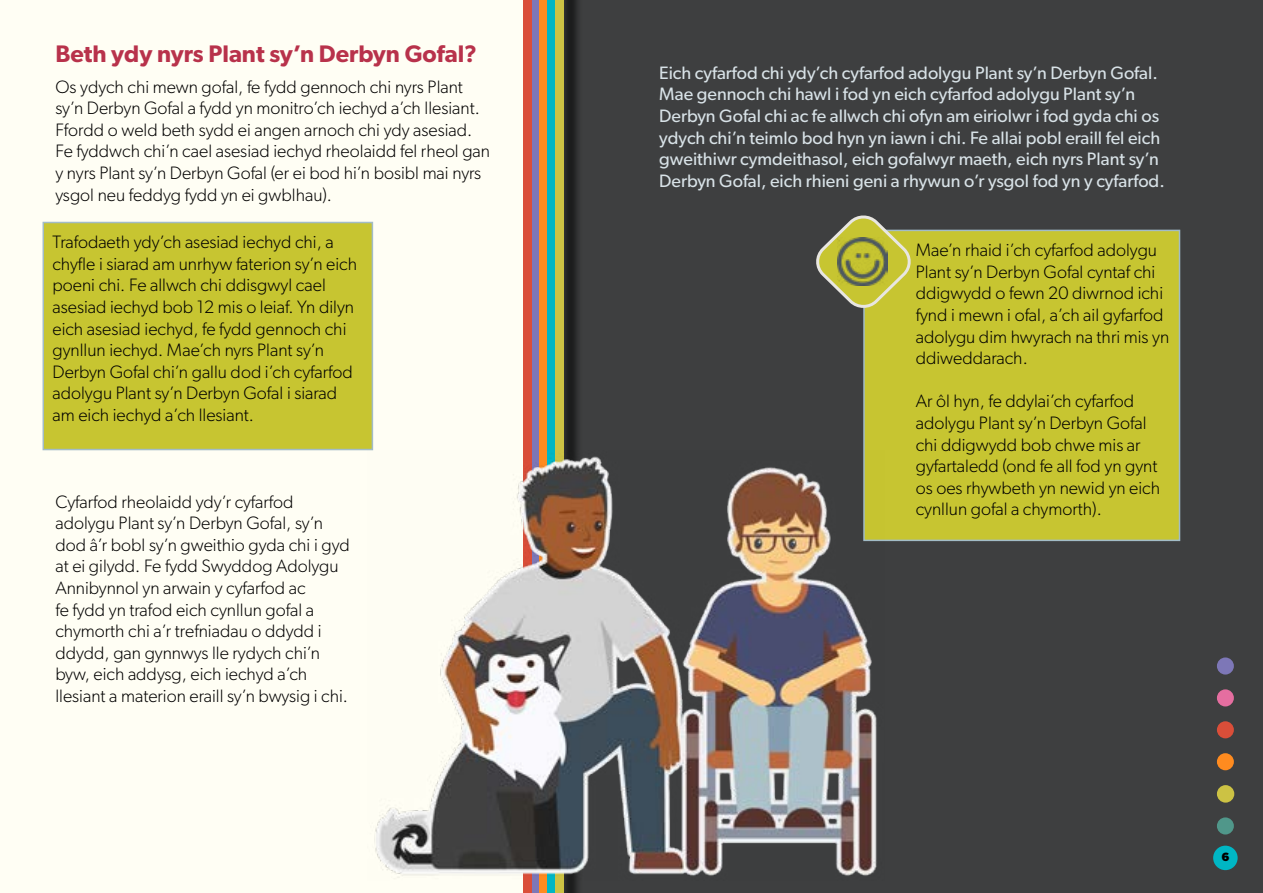
<style>
.page{position:relative;width:1263px;height:893px;background:#fff}
.page>*{position:absolute;margin:0;border:0;box-sizing:border-box;transform-origin:0 0}
.t1{font:600 24px "Gibson";color:#b8324b}
.t2{font:300 18px/21.6px "Gibson";color:#000}
.t3{font:18px/21.6px "Gibson";color:#d8e2e7}
.t4{font:700 12px "Gibson";color:#000}
</style>
<div class="page">
<div style="left:546px;top:0;width:717px;height:893px;background:#3e3f40"></div>
<div style="left:0;top:0;width:549px;height:893px;background:#fffef4"></div>
<div style="left:864px;top:230px;width:315px;height:310px;background:#c7c531"></div>
<div style="left:863px;top:230px;width:317px;height:311px;border:2px solid #a2bcc7"></div>
<div style="left:531px;top:0;width:9px;height:893px;background:#7d77b7"></div>
<div style="left:540px;top:0;width:8px;height:893px;background:#ff8b1f"></div>
<div style="left:548px;top:0;width:8px;height:893px;background:#00b6c4"></div>
<div style="left:558px;top:0;width:24px;height:893px;background:#000;opacity:.75"></div>
<div style="left:555px;top:0;width:9px;height:893px;background:#ccc244"></div>
<div style="left:523px;top:0;width:8px;height:893px;background:#da4e39"></div>
<div style="left:1217px;top:657px;width:17px;height:18px;background:#7d77b7;border-radius:50%"></div>
<div style="left:1217px;top:689px;width:17px;height:17px;background:#e56ea0;border-radius:50%"></div>
<div style="left:1217px;top:785px;width:17px;height:18px;background:#ccc244;border-radius:50%"></div>
<div style="left:1217px;top:721px;width:17px;height:17px;background:#da4e39;border-radius:50%"></div>
<div style="left:1217px;top:817px;width:17px;height:17px;background:#50978a;border-radius:50%"></div>
<div style="left:1217px;top:753px;width:17px;height:17px;background:#ff8b1f;border-radius:50%"></div>
<div style="left:1213px;top:846px;width:24px;height:24px;background:#00b6c4;border-radius:50%"></div>
<svg style="left:816px;top:215px;width:99px;height:93px"></svg>
<img style="left:838px;top:237px;width:50px;height:48px">
<div style="left:43px;top:222px;width:329px;height:227px;background:#c7c531"></div>
<div style="left:43px;top:222px;width:330px;height:228px;border:2px solid #a2bcc7"></div>
<img style="left:367px;top:450px;width:517px;height:430px">
<h1 class="t1" style="left:55px;top:40px;width:423px">Beth ydy nyrs Plant sy’n Derbyn Gofal?</h1>
<p class="t2" style="left:55px;top:75px;width:436px">Os ydych chi mewn gofal, fe fydd gennoch chi nyrs Plant sy’n Derbyn Gofal a fydd yn monitro’ch iechyd a’ch llesiant.<br>Ffordd o weld beth sydd ei angen arnoch chi ydy asesiad.<br>Fe fyddwch chi’n cael asesiad iechyd rheolaidd fel rheol gan y nyrs Plant sy’n Derbyn Gofal (er ei bod hi’n bosibl mai nyrs ysgol neu feddyg fydd yn ei gwblhau).</p>
<p class="t2" style="left:53px;top:231px;width:306px">Trafodaeth ydy’ch asesiad iechyd chi, a chyfle i siarad am unrhyw faterion sy’n eich poeni chi. Fe allwch chi ddisgwyl cael asesiad iechyd bob 12 mis o leiaf. Yn dilyn eich asesiad iechyd, fe fydd gennoch chi gynllun iechyd. Mae’ch nyrs Plant sy’n Derbyn Gofal chi’n gallu dod i’ch cyfarfod adolygu Plant sy’n Derbyn Gofal i siarad am eich iechyd a’ch llesiant.</p>
<p class="t2" style="left:55px;top:490px;width:296px">Cyfarfod rheolaidd ydy’r cyfarfod adolygu Plant sy’n Derbyn Gofal, sy’n dod â’r bobl sy’n gweithio gyda chi i gyd at ei gilydd. Fe fydd Swyddog Adolygu Annibynnol yn arwain y cyfarfod ac<br>fe fydd yn trafod eich cynllun gofal a chymorth chi a’r trefniadau o ddydd i ddydd, gan gynnwys lle rydych chi’n byw, eich addysg, eich iechyd a’ch llesiant a materion eraill sy’n bwysig i chi.</p>
<p class="t3" style="left:659px;top:62px;width:507px">Eich cyfarfod chi ydy’ch cyfarfod adolygu Plant sy’n Derbyn Gofal.<br>Mae gennoch chi hawl i fod yn eich cyfarfod adolygu Plant sy’n Derbyn Gofal chi ac fe allwch chi ofyn am eiriolwr i fod gyda chi os ydych chi’n teimlo bod hyn yn iawn i chi. Fe allai pobl eraill fel eich gweithiwr cymdeithasol, eich gofalwyr maeth, eich nyrs Plant sy’n Derbyn Gofal, eich rhieni geni a rhywun o’r ysgol fod yn y cyfarfod.</p>
<p class="t2" style="left:916px;top:239px;width:255px">Mae’n rhaid i’ch cyfarfod adolygu<br>Plant sy’n Derbyn Gofal cyntaf chi ddigwydd o fewn 20 diwrnod ichi fynd i mewn i ofal, a’ch ail gyfarfod adolygu dim hwyrach na thri mis yn ddiweddarach.</p>
<p class="t2" style="left:916px;top:390px;width:246px">Ar ôl hyn, fe ddylai’ch cyfarfod adolygu Plant sy’n Derbyn Gofal chi ddigwydd bob chwe mis ar gyfartaledd (ond fe all fod yn gynt os oes rhywbeth yn newid yn eich cynllun gofal a chymorth).</p>
<p class="t4" style="left:1221px;top:849px;width:9px">6</p>
</div>
